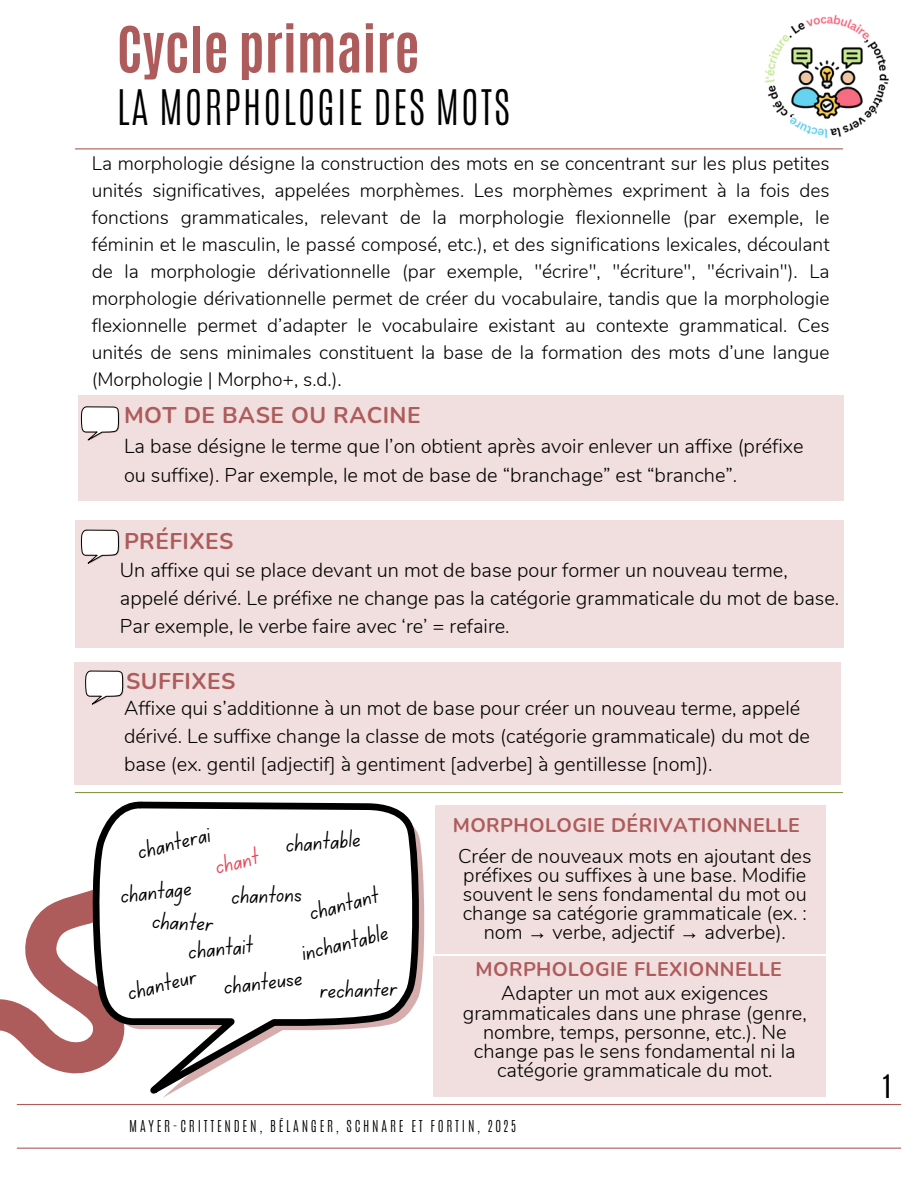
<style>
.page{position:relative;width:918px;height:1188px;background:#fff}
.page>*{position:absolute;margin:0;border:0;box-sizing:border-box;transform-origin:0 0}
.t1{font:700 54px "Antonio";color:#ae5b5b}
.t2{font:300 40.95px "Antonio";letter-spacing:.045em;color:#000}
.t3{font:27px "Antonio";color:#000}
.t4{font:25.5px "Canva School Font";color:#000}
.t5{font:25.5px "Canva School Font";color:#e94657}
.t6{font:700 22.8px "Nunito";letter-spacing:.02em;color:#ae5b5b}
.t7{font:300 19.95px/19.2px "Nunito";color:#000}
.t8{font:700 19.8px "Nunito";letter-spacing:.02em;color:#ae5b5b}
.t9{font:300 19.2px/27px "Nunito";color:#000;text-align:justify}
.t10{font:300 13.65px "Antonio";letter-spacing:.2em;color:#000}
.s1{font-family:"Liberation Serif";font-weight:400}
</style>
<div class="page">
<svg style="left:0;top:889px;width:156px;height:260px"></svg>
<div style="left:75px;top:520px;width:769px;height:128px;background:#f1dfdf"></div>
<div style="left:74px;top:662px;width:767px;height:122px;background:#f1dfdf"></div>
<hr style="left:75px;top:792px;width:768px;height:1px;background:#879743">
<svg style="left:418px;top:834px;width:7px;height:164px"></svg>
<svg style="left:93px;top:801px;width:325px;height:297px"></svg>
<svg style="left:81px;top:530px;width:39px;height:34px"></svg>
<svg style="left:85px;top:671px;width:39px;height:34px"></svg>
<div style="left:78px;top:395px;width:766px;height:105px;background:#f1dfdf"></div>
<svg style="left:81px;top:406px;width:39px;height:35px"></svg>
<div style="left:435px;top:805px;width:391px;height:149px;background:#f1dfdf"></div>
<div style="left:434px;top:956px;width:392px;height:140px;background:#f1dfdf"></div>
<hr style="left:17px;top:1148px;width:884px;height:1px;background:#ae5b5b">
<hr style="left:17px;top:1104px;width:884px;height:1px;background:#ae5b5b">
<hr style="left:75px;top:148px;width:768px;height:1px;background:#ae5b5b">
<img style="left:739px;top:14px;width:150px;height:136px">
<p class="t1" style="left:117px;top:11px;width:304px">Cycle primaire</p>
<h5 class="t2" style="left:117px;top:78px;width:395px">LA MORPHOLOGIE DES MOTS</h5>
<h4 class="t9" style="left:92px;top:150px;width:739px">La morphologie désigne la construction des mots en se concentrant sur les plus petites unités significatives, appelées morphèmes. Les morphèmes expriment à la fois des fonctions grammaticales, relevant de la morphologie flexionnelle (par exemple, le féminin et le masculin, le passé composé, etc.), et des significations lexicales, découlant de la morphologie dérivationnelle (par exemple, "écrire", "écriture", "écrivain"). La morphologie dérivationnelle permet de créer du vocabulaire, tandis que la morphologie flexionnelle permet d’adapter le vocabulaire existant au contexte grammatical. Ces unités de sens minimales constituent la base de la formation des mots d’une langue (Morphologie | Morpho+, s.d.).</h4>
<h6 class="t6" style="left:124px;top:400px;width:298px">MOT DE BASE OU RACINE</h6>
<p class="t7" style="left:124px;top:433px;width:681px;line-height:28.2px">La base désigne le terme que l’on obtient après avoir enlever un affixe (préfixe ou suffixe). Par exemple, le mot de base de “branchage” est “branche”.</p>
<p class="t6" style="left:124px;top:526px;width:111px">PRÉFIXES</p>
<h1 class="t7" style="left:120px;top:556px;width:721px;line-height:28.2px">Un affixe qui se place devant un mot de base pour former un nouveau terme, appelé dérivé. Le préfixe ne change pas la catégorie grammaticale du mot de base.<br>Par exemple, le verbe faire avec ‘re’ = refaire.</h1>
<h2 class="t6" style="left:126px;top:666px;width:111px">SUFFIXES</h2>
<p class="t7" style="left:124px;top:694px;width:687px;line-height:28.2px">Affixe qui s’additionne à un mot de base pour créer un nouveau terme, appelé dérivé. Le suffixe change la classe de mots (catégorie grammaticale) du mot de base (ex. gentil [adjectif] à gentiment [adverbe] à gentillesse [nom]).</p>
<h3 class="t8" style="left:453px;top:812px;width:349px">MORPHOLOGIE DÉRIVATIONNELLE</h3>
<h3 class="t7" style="left:458px;top:847px;width:355px;text-align:center">Créer de nouveaux mots en ajoutant des préfixes ou suffixes à une base. Modifie souvent le sens fondamental du mot ou change sa catégorie grammaticale (ex. : nom <span class="s1">→</span> verbe, adjectif <span class="s1">→</span> adverbe).</h3>
<h3 class="t8" style="left:476px;top:956px;width:308px">MORPHOLOGIE FLEXIONNELLE</h3>
<h3 class="t7" style="left:463px;top:984px;width:345px;text-align:center">Adapter un mot aux exigences grammaticales dans une phrase (genre, nombre, temps, personne, etc.). Ne change pas le sens fondamental ni la catégorie grammaticale du mot.</h3>
<h3 class="t10" style="left:129px;top:1117px;width:388px">MAYER-CRITTENDEN, BÉLANGER, SCHNARE ET FORTIN, 2025</h3>
<h6 class="t4" style="left:135px;top:840px;width:76px;rotate:-14deg">chanterai</h6>
<p class="t4" style="left:285px;top:832px;width:77px;rotate:-4deg">chantable</p>
<p class="t5" style="left:212px;top:855px;width:46px;rotate:-14deg">chant</p>
<h3 class="t4" style="left:119px;top:883px;width:73px;rotate:-6deg">chantage</h3>
<h3 class="t4" style="left:231px;top:884px;width:72px;rotate:-2deg">chantons</h3>
<h3 class="t4" style="left:187px;top:940px;width:67px;rotate:-6deg">chantait</h3>
<h4 class="t4" style="left:306px;top:901px;width:73px;rotate:-15deg">chantant</h4>
<p class="t4" style="left:153px;top:909px;width:63px;rotate:3deg">chanter</p>
<p class="t4" style="left:299px;top:942px;width:90px;rotate:-14deg">inchantable</p>
<p class="t4" style="left:223px;top:974px;width:81px;rotate:-6deg">chanteuse</p>
<h4 class="t4" style="left:125px;top:981px;width:72px;rotate:-14deg">chanteur</h4>
<p class="t4" style="left:319px;top:979px;width:79px;rotate:-2deg">rechanter</p>
<h3 class="t3" style="left:883px;top:1067px;width:10px">1</h3>
</div>
